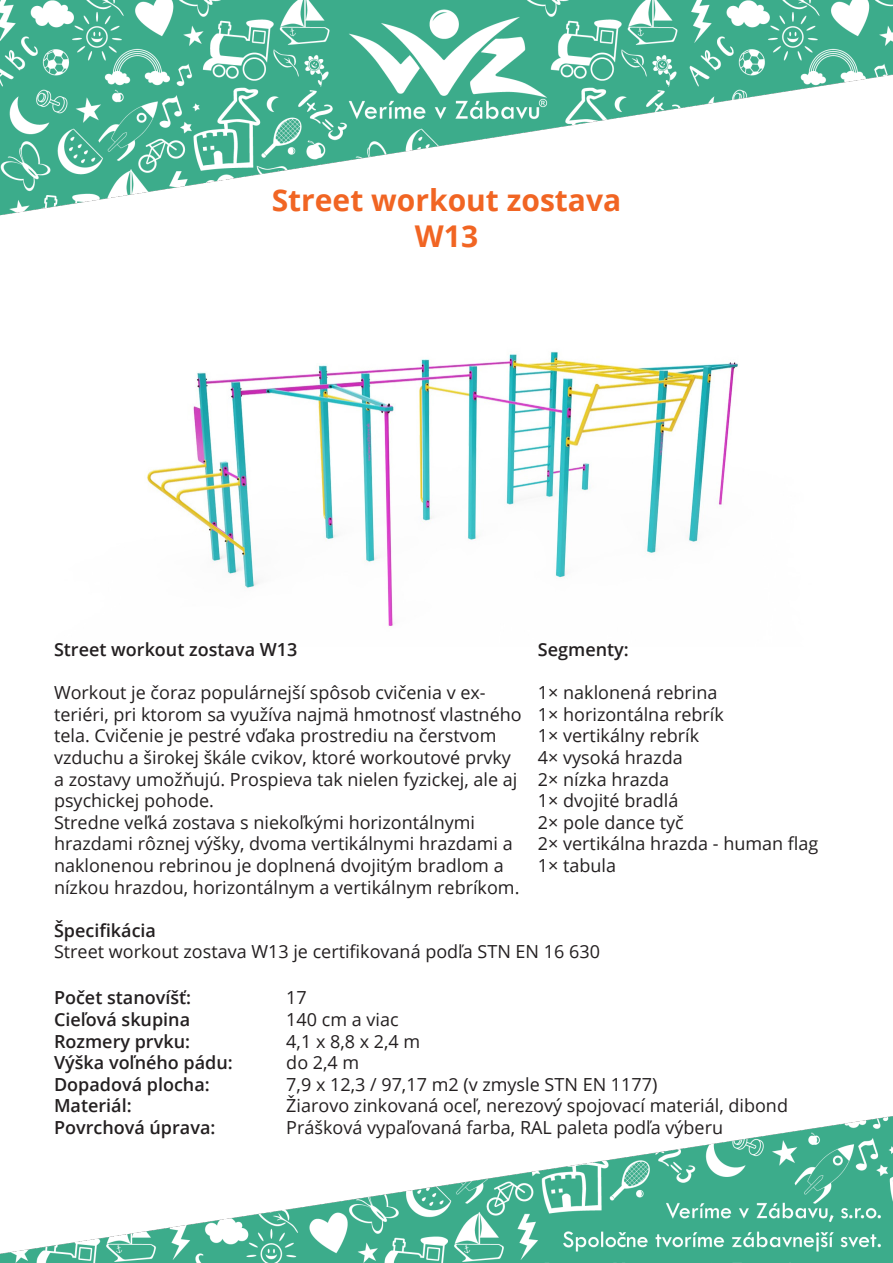
<style>
.page{position:relative;width:893px;height:1263px;background:#fff}
.page>*{position:absolute;margin:0;border:0;box-sizing:border-box;transform-origin:0 0}
.Veľký_Nádpis_-_Oranž{font:700 30px "Open Sans";color:#f16523}
.Text_čierna_12pt{font:18px/21.6px "Open Sans";color:#231f20}
.Malý_nádpis_-_čierna{font:600 18px "Open Sans";color:#231f20}
</style>
<div class="page">
<img style="left:147px;top:351px;width:591px;height:276px">
<img style="left:0;top:0;width:893px;height:216px">
<img style="left:0;top:1116px;width:893px;height:147px">
<p class="Veľký_Nádpis_-_Oranž" style="left:272px;top:179px;width:351px">Street workout zostava</p>
<p class="Veľký_Nádpis_-_Oranž" style="left:415px;top:215px;width:65px">W13</p>
<p class="Malý_nádpis_-_čierna" style="left:54px;top:637px;width:245px">Street workout zostava W13</p>
<p class="Text_čierna_12pt" style="left:54px;top:681px;width:469px">Workout je čoraz populárnejší spôsob cvičenia v ex&shy;teriéri, pri ktorom sa využíva najmä hmotnosť vlastného tela. Cvičenie je pestré vďaka prostrediu na čerstvom vzduchu a širokej škále cvikov, ktoré workoutové prvky a zostavy umožňujú. Prospieva tak nielen fyzickej, ale aj psychickej pohode.</p>
<p class="Text_čierna_12pt" style="left:54px;top:811px;width:467px">Stredne veľká zostava s niekoľkými horizontálnymi hrazdami rôznej výšky, dvoma vertikálnymi hrazdami a naklonenou rebrinou je doplnená dvojitým bradlom a nízkou hrazdou, horizontálnym a vertikálnym rebríkom.</p>
<p class="Malý_nádpis_-_čierna" style="left:538px;top:637px;width:92px">Segmenty:</p>
<p class="Text_čierna_12pt" style="left:538px;top:681px;width:181px">1× naklonená rebrina</p>
<p class="Text_čierna_12pt" style="left:538px;top:703px;width:187px">1× horizontálna rebrík</p>
<p class="Text_čierna_12pt" style="left:538px;top:724px;width:163px">1× vertikálny rebrík</p>
<p class="Text_čierna_12pt" style="left:538px;top:746px;width:146px">4× vysoká hrazda</p>
<p class="Text_čierna_12pt" style="left:538px;top:768px;width:133px">2× nízka hrazda</p>
<p class="Text_čierna_12pt" style="left:538px;top:789px;width:142px">1× dvojité bradlá</p>
<p class="Text_čierna_12pt" style="left:538px;top:811px;width:147px">2× pole dance tyč</p>
<p class="Text_čierna_12pt" style="left:538px;top:832px;width:282px">2× vertikálna hrazda - human flag</p>
<p class="Text_čierna_12pt" style="left:538px;top:854px;width:80px">1× tabula</p>
<p class="Malý_nádpis_-_čierna" style="left:54px;top:918px;width:104px">Špecifikácia</p>
<p class="Text_čierna_12pt" style="left:54px;top:940px;width:548px">Street workout zostava W13 je certifikovaná podľa STN EN 16 630</p>
<p class="Malý_nádpis_-_čierna" style="left:54px;top:985px;width:139px">Počet stanovíšť:</p>
<p class="Malý_nádpis_-_čierna" style="left:54px;top:1007px;width:138px">Cieľová skupina</p>
<p class="Malý_nádpis_-_čierna" style="left:54px;top:1029px;width:138px">Rozmery prvku:</p>
<p class="Malý_nádpis_-_čierna" style="left:54px;top:1050px;width:180px">Výška voľného pádu:</p>
<p class="Malý_nádpis_-_čierna" style="left:54px;top:1072px;width:157px">Dopadová plocha:</p>
<p class="Malý_nádpis_-_čierna" style="left:54px;top:1093px;width:79px">Materiál:</p>
<p class="Malý_nádpis_-_čierna" style="left:54px;top:1115px;width:163px">Povrchová úprava:</p>
<p class="Text_čierna_12pt" style="left:286px;top:986px;width:22px">17</p>
<p class="Text_čierna_12pt" style="left:286px;top:1008px;width:114px">140 cm a viac</p>
<p class="Text_čierna_12pt" style="left:286px;top:1030px;width:136px">4,1 x 8,8 x 2,4 m</p>
<p class="Text_čierna_12pt" style="left:286px;top:1051px;width:75px">do 2,4 m</p>
<p class="Text_čierna_12pt" style="left:286px;top:1073px;width:373px">7,9 x 12,3 / 97,17 m2 (v zmysle STN EN 1177)</p>
<p class="Text_čierna_12pt" style="left:286px;top:1094px;width:503px">Žiarovo zinkovaná oceľ, nerezový spojovací materiál, dibond</p>
<p class="Text_čierna_12pt" style="left:286px;top:1116px;width:438px">Prášková vypaľovaná farba, RAL paleta podľa výberu</p>
</div>
